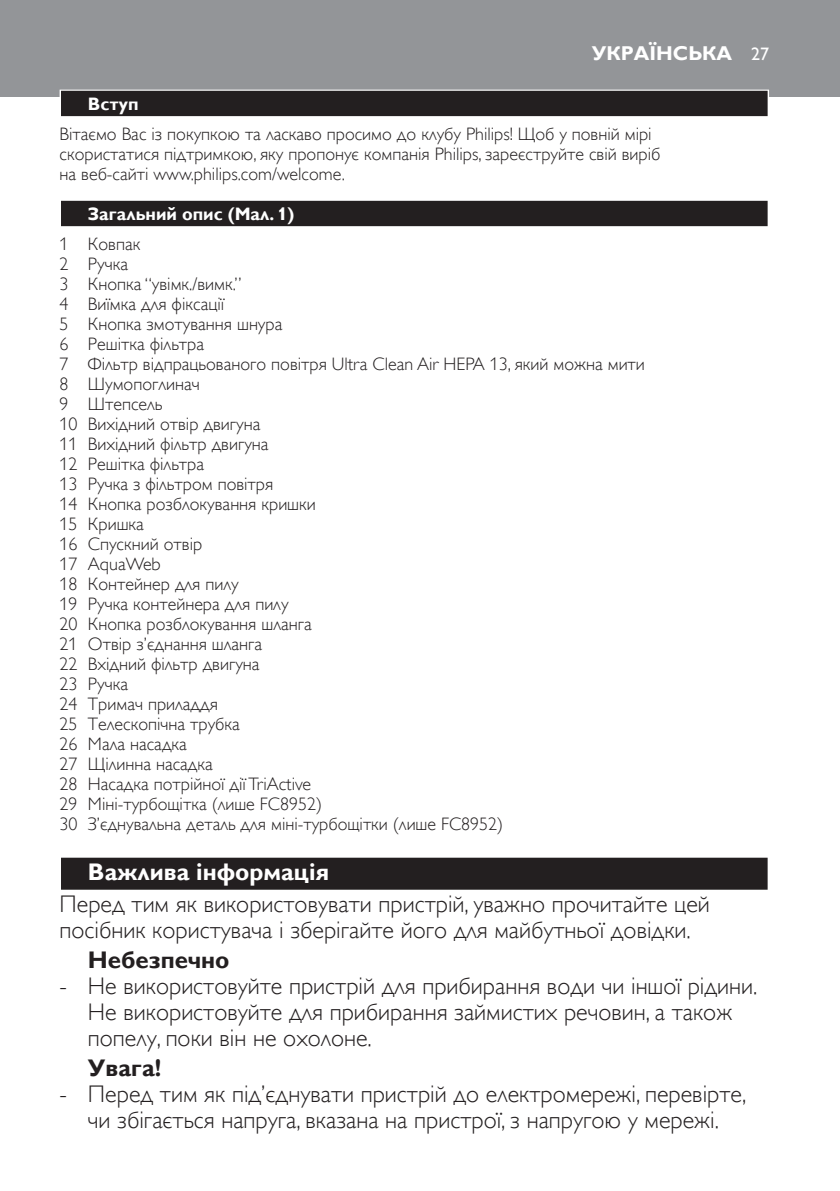
<style>
.page{position:relative;width:840px;height:1191px;background:#fff}
.page>*{position:absolute;margin:0;border:0;box-sizing:border-box;transform-origin:0 0}
.t1{font:24px/26px "Gill Sans Alt One WGL Light";color:#231f20}
.t2{font:700 24px "Gill Sans Alt One WGL";color:#fff}
.t3{font:700 24px "Gill Sans Alt One WGL";color:#231f20}
.t4{font:700 20px "Gill Sans Alt One WGL";color:#fff}
.t5{font:18px/20px "Gill Sans Alt One WGL Light";color:#231f20}
.t6{font:700 18px "Gill Sans Alt One WGL";color:#fff}
.t7{font:18px "Gill Sans Alt One WGL";color:#fff}
</style>
<div class="page">
<div style="left:0;top:0;width:839px;height:96px;background:#939598"></div>
<div style="left:60px;top:90px;width:708px;height:28px;background:#e4e3e3"></div>
<div style="left:61px;top:91px;width:706px;height:25px;background:#231f20"></div>
<div style="left:60px;top:200px;width:708px;height:28px;background:#d9d9d9"></div>
<div style="left:61px;top:201px;width:706px;height:25px;background:#231f20"></div>
<div style="left:61px;top:857px;width:706px;height:32px;background:#231f20"></div>
<p class="t4" style="left:591px;top:40px;width:142px">Українська</p>
<p class="t7" style="left:750px;top:42px;width:19px">27</p>
<p class="t6" style="left:88px;top:92px;width:52px">Вступ</p>
<p class="t5" style="left:60px;top:124px;width:602px">Вітаємо Вас із покупкою та ласкаво просимо до клубу Philips! Щоб у повній мірі скористатися підтримкою, яку пропонує компанія Philips, зареєструйте свій виріб на веб-сайті www.philips.com/welcome.</p>
<p class="t6" style="left:88px;top:202px;width:208px">Загальний опис (Мал. 1)</p>
<p class="t5" style="left:60px;top:234px;width:586px">1 Ковпак<br>2 Ручка<br>3 Кнопка “увімк./вимк.”<br>4 Виїмка для фіксації<br>5 Кнопка змотування шнура<br>6 Решітка фільтра<br>7 Фільтр відпрацьованого повітря Ultra Clean Air HEPA 13, який можна мити<br>8 Шумопоглинач<br>9 Штепсель<br>10 Вихідний отвір двигуна<br>11 Вихідний фільтр двигуна<br>12 Решітка фільтра<br>13 Ручка з фільтром повітря<br>14 Кнопка розблокування кришки<br>15 Кришка<br>16 Спускний отвір<br>17 AquaWeb<br>18 Контейнер для пилу<br>19 Ручка контейнера для пилу<br>20 Кнопка розблокування шланга<br>21 Отвір з’єднання шланга<br>22 Вхідний фільтр двигуна<br>23 Ручка<br>24 Тримач приладдя<br>25 Телескопічна трубка<br>26 Мала насадка<br>27 Щілинна насадка<br>28 Насадка потрійної дії TriActive<br>29 Міні-турбощітка (лише FC8952)<br>30 З’єднувальна деталь для міні-турбощітки (лише FC8952)</p>
<h1 class="t2" style="left:88px;top:856px;width:242px">Важлива інформація</h1>
<h1 class="t1" style="left:60px;top:891px;width:651px">Перед тим як використовувати пристрій, уважно прочитайте цей посібник користувача і зберігайте його для майбутньої довідки.</h1>
<h1 class="t3" style="left:88px;top:943px;width:143px">Небезпечно</h1>
<h1 class="t1" style="left:88px;top:973px;width:670px;text-indent:-28px">- Не використовуйте пристрій для прибирання води чи іншої рідини.<br>Не використовуйте для прибирання займистих речовин, а також попелу, поки він не охолоне.</h1>
<h1 class="t3" style="left:88px;top:1051px;width:75px">Увага!</h1>
<h1 class="t1" style="left:60px;top:1081px;width:687px;text-align:center">- Перед тим як під’єднувати пристрій до електромережі, перевірте, чи збігається напруга, вказана на пристрої, з напругою у мережі.</h1>
</div>
